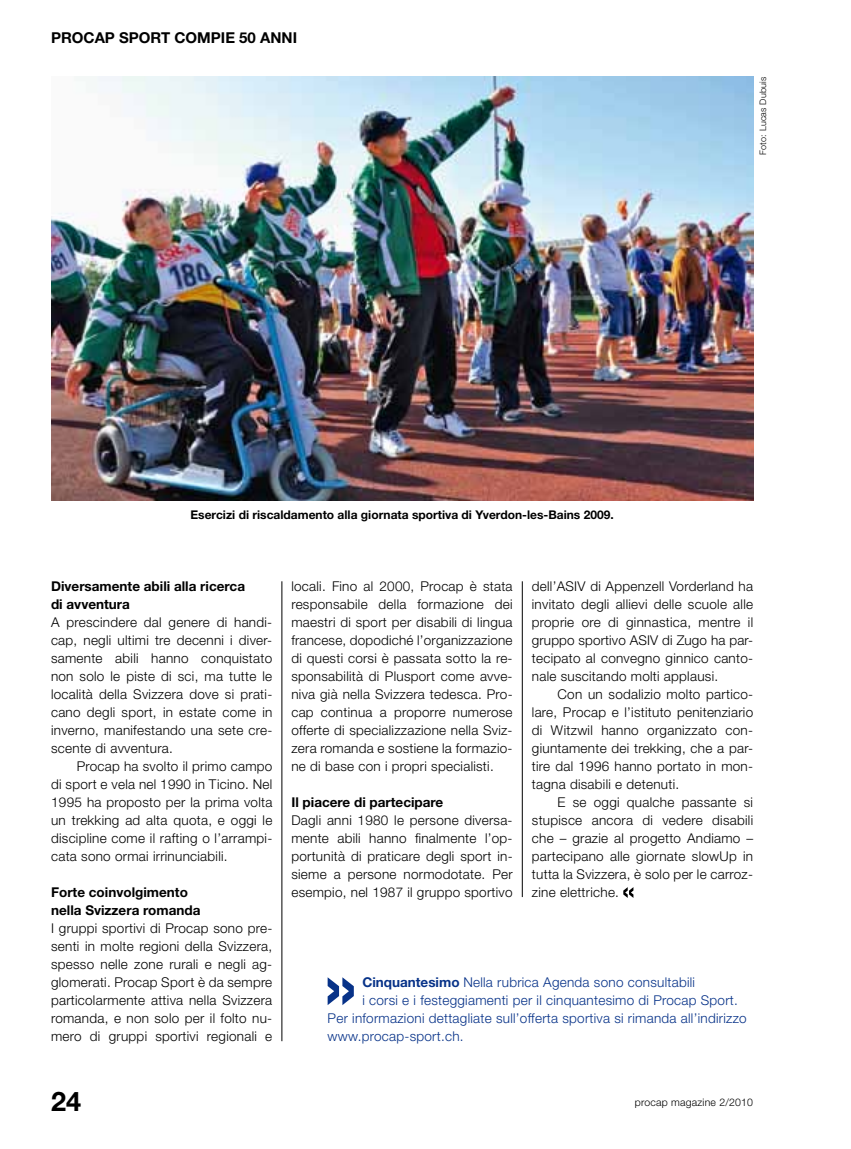
<style>
.page{position:relative;width:851px;height:1149px;background:#fff}
.page>*{position:absolute;margin:0;border:0;box-sizing:border-box;transform-origin:0 0}
.t1{font:700 27px "Helvetica Neue LT";color:#000}
.t2{font:700 15px "Helvetica Neue LT";color:#000}
.t3{font:300 13.5px/18px "Helvetica Neue LT";letter-spacing:.02em;color:#000;text-align:justify}
.t4{font:300 13.5px "Helvetica Neue LT";letter-spacing:.02em;color:#073288}
.t5{font:700 13.5px/18px "Helvetica Neue LT";color:#000}
.t6{font:700 12px "Helvetica Neue LT";color:#000}
.t7{font:300 10.5px "Helvetica Neue LT";letter-spacing:.02em;color:#000}
.t8{font:300 9px "Helvetica Neue LT";letter-spacing:.02em;color:#000}
.s1{font-weight:700}
</style>
<div class="page">
<hr style="left:522px;top:581px;width:1px;height:315px;background:#000">
<hr style="left:281px;top:581px;width:1px;height:459px;background:#000">
<svg style="left:623px;top:887px;width:10px;height:10px"></svg>
<svg style="left:327px;top:977px;width:27px;height:27px"></svg>
<img style="left:51px;top:77px;width:702px;height:423px">
<p class="t2" style="left:51px;top:28px;width:247px">PROCAP SPORT COMPIE 50 ANNI</p>
<p class="t6" style="left:190px;top:507px;width:425px">Esercizi di riscaldamento alla giornata sportiva di Yverdon-les-Bains 2009.</p>
<p class="t8" style="left:757px;top:155px;width:80px;rotate:-90deg">Foto: Lucas Dubuis</p>
<p class="t5" style="left:51px;top:576px;width:195px">Diversamente abili alla ricerca di avventura</p>
<p class="t3" style="left:51px;top:612px;width:223px">A prescindere dal genere di handi&shy;cap, negli ultimi tre decenni i diver&shy;samente abili hanno conquistato non solo le piste di sci, ma tutte le località della Svizzera dove si prati&shy;cano degli sport, in estate come in inverno, manifestando una sete cre&shy;scente di avventura.</p>
<p class="t3" style="left:51px;top:756px;width:223px;text-indent:26px">Procap ha svolto il primo campo di sport e vela nel 1990 in Ticino. Nel 1995 ha proposto per la prima volta un trekking ad alta quota, e oggi le discipline come il rafting o l’arrampi&shy;cata sono ormai irrinunciabili.</p>
<p class="t5" style="left:51px;top:882px;width:151px">Forte coinvolgimento nella Svizzera romanda</p>
<p class="t3" style="left:51px;top:918px;width:223px">I gruppi sportivi di Procap sono pre&shy;senti in molte regioni della Svizzera, spesso nelle zone rurali e negli ag&shy;glomerati. Procap Sport è da sempre particolarmente attiva nella Svizzera romanda, e non solo per il folto nu&shy;mero di gruppi sportivi regionali e</p>
<p class="t3" style="left:291px;top:576px;width:223px">locali. Fino al 2000, Procap è stata responsabile della formazione dei maestri di sport per disabili di lingua francese, dopodiché l’organizzazione di questi corsi è passata sotto la re&shy;sponsabilità di Plusport come avve&shy;niva già nella Svizzera tedesca. Pro&shy;cap continua a proporre numerose offerte di specializzazione nella Sviz&shy;zera romanda e sostiene la formazio&shy;ne di base con i propri specialisti.</p>
<p class="t5" style="left:291px;top:792px;width:153px">Il piacere di partecipare</p>
<p class="t3" style="left:291px;top:810px;width:223px">Dagli anni 1980 le persone diversa&shy;mente abili hanno finalmente l’op&shy;portunità di praticare degli sport in&shy;sieme a persone normodotate. Per esempio, nel 1987 il gruppo sportivo</p>
<p class="t3" style="left:531px;top:576px;width:223px">dell’ASIV di Appenzell Vorderland ha invitato degli allievi delle scuole alle proprie ore di ginnastica, mentre il gruppo sportivo ASIV di Zugo ha par&shy;tecipato al convegno ginnico canto&shy;nale suscitando molti applausi.</p>
<p class="t3" style="left:532px;top:684px;width:223px;text-indent:26px">Con un sodalizio molto partico&shy;lare, Procap e l’istituto penitenziario di Witzwil hanno organizzato con&shy;giuntamente dei trekking, che a par&shy;tire dal 1996 hanno portato in mon&shy;tagna disabili e detenuti.</p>
<p class="t3" style="left:532px;top:792px;width:223px;text-indent:26px">E se oggi qualche passante si stupisce ancora di vedere disabili che – grazie al progetto Andiamo – partecipano alle giornate slowUp in tutta la Svizzera, è solo per le carroz&shy;zine elettriche.</p>
<p class="t4" style="left:362px;top:973px;width:334px"><span class="s1">Cinquantesimo</span> Nella rubrica Agenda sono consultabili</p>
<p class="t4" style="left:362px;top:991px;width:377px">i corsi e i festeggiamenti per il cinquantesimo di Procap Sport.</p>
<p class="t4" style="left:327px;top:1009px;width:420px">Per informazioni dettagliate sull’offerta sportiva si rimanda all’indirizzo</p>
<p class="t4" style="left:327px;top:1027px;width:137px">www.procap-sport.ch.</p>
<h1 class="t1" style="left:51px;top:1083px;width:32px">24</h1>
<p class="t7" style="left:634px;top:1095px;width:120px">procap magazine 2/2010</p>
</div>
